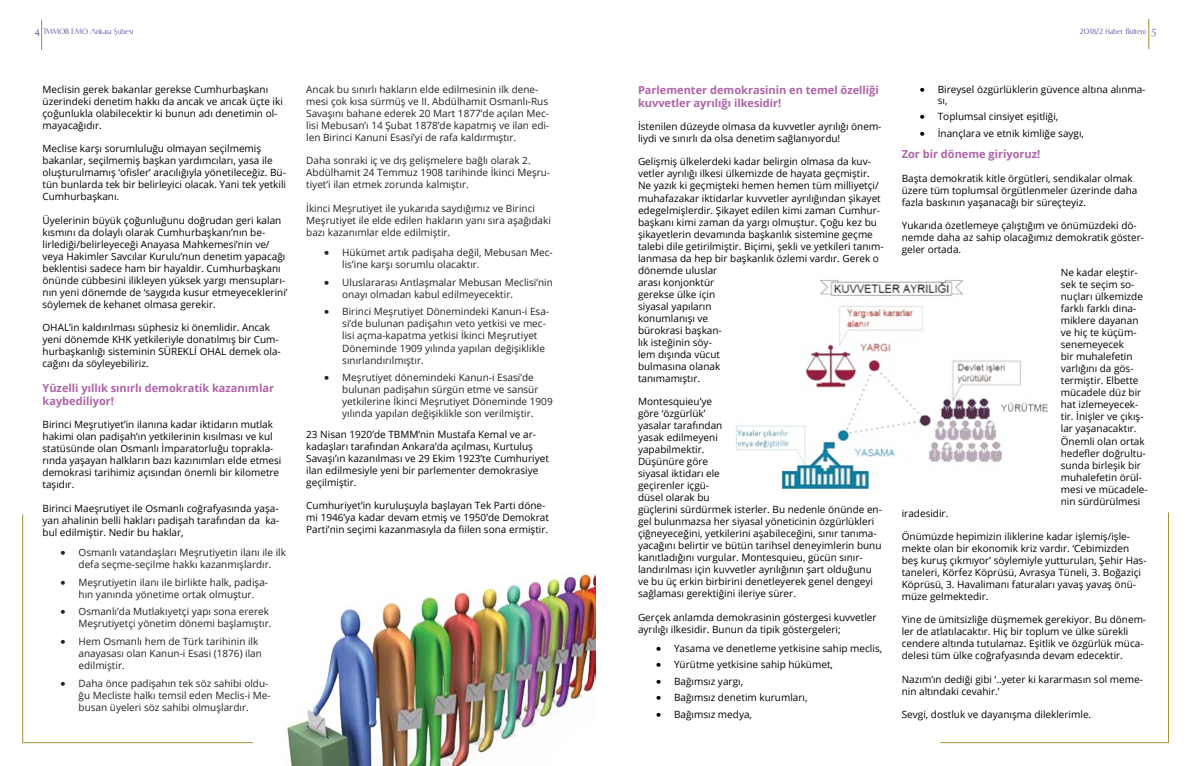
<style>
.page{position:relative;width:1191px;height:766px;background:#fff}
.page>*{position:absolute;margin:0;border:0;box-sizing:border-box;transform-origin:0 0}
.t1{font:700 11px/13.2px "Open Sans";color:#af63a8}
.t2{font:10px/12px "Open Sans";color:#000}
.t3{font:10px/12px "Open Sans";color:#222}
.t4{font:9px "CAT Linz";color:#64489d}
.s1{font-size:12px}
</style>
<div class="page">
<hr style="left:22px;top:514px;width:1px;height:229px;background:#9e9133">
<hr style="left:23px;top:742px;width:230px;height:1px;background:#9e9133">
<hr style="left:940px;top:742px;width:229px;height:1px;background:#9e9133">
<hr style="left:1168px;top:512px;width:1px;height:230px;background:#9e9133">
<hr style="left:41px;top:20px;width:1px;height:30px;background:#9e9133">
<hr style="left:1148px;top:19px;width:1px;height:30px;background:#9e9133">
<img style="left:735px;top:280px;width:313px;height:209px">
<img style="left:287px;top:574px;width:308px;height:190px">
<p class="t4" style="left:34px;top:27px;width:100px"><span class="s1">4</span> TMMOB EMO Ankara Şubesi</p>
<p class="t4" style="left:1080px;top:27px;width:78px">2018/2 Haber Bülteni <span class="s1">5</span></p>
<p class="t2" style="left:43px;top:83px;width:242px">Meclisin gerek bakanlar gerekse Cumhurbaşkanı üzerindeki denetim hakkı da ancak ve ancak üçte iki çoğunlukla olabilecektir ki bunun adı denetimin ol&shy;mayacağıdır.</p>
<p class="t2" style="left:43px;top:142px;width:245px">Meclise karşı sorumluluğu olmayan seçilmemiş bakanlar, seçilmemiş başkan yardımcıları, yasa ile oluşturulmamış ‘ofisler’ aracılığıyla yönetileceğiz. Bü&shy;tün bunlarda tek bir belirleyici olacak. Yani tek yetkili Cumhurbaşkanı.</p>
<p class="t2" style="left:43px;top:213px;width:247px">Üyelerinin büyük çoğunluğunu doğrudan geri kalan kısmını da dolaylı olarak Cumhurbaşkanı’nın be&shy;lirlediği/belirleyeceği Anayasa Mahkemesi’nin ve/ veya Hakimler Savcılar Kurulu’nun denetim yapacağı beklentisi sadece ham bir hayaldir. Cumhurbaşkanı önünde cübbesini ilikleyen yüksek yargı mensupları&shy;nın yeni dönemde de ‘saygıda kusur etmeyeceklerini’ söylemek de kehanet olmasa gerekir.</p>
<p class="t2" style="left:43px;top:321px;width:240px">OHAL’in kaldırılması süphesiz ki önemlidir. Ancak yeni dönemde KHK yetkileriyle donatılmış bir Cum&shy;hurbaşkanlığı sisteminin SÜREKLİ OHAL demek ola&shy;cağını da söyleyebiliriz.</p>
<p class="t1" style="left:43px;top:380px;width:233px">Yüzelli yıllık sınırlı demokratik kazanımlar kaybediliyor!</p>
<p class="t2" style="left:43px;top:418px;width:240px">Birinci Meşrutiyet’in ilanına kadar iktidarın mutlak hakimi olan padişah’ın yetkilerinin kısılması ve kul statüsünde olan Osmanlı İmparatorluğu toprakla&shy;rında yaşayan halkların bazı kazınımları elde etmesi demokrasi tarihimiz açısından önemli bir kilometre taşıdır.</p>
<p class="t2" style="left:43px;top:501px;width:238px;text-align:justify">Birinci Maeşrutiyet ile Osmanlı coğrafyasında yaşa&shy;yan ahalinin belli hakları padişah tarafından da ka&shy;bul edilmiştir. Nedir bu haklar,</p>
<p class="t3" style="left:61px;top:546px;width:227px;text-align:center">• Osmanlı vatandaşları Meşrutiyetin ilanı ile ilk defa seçme-seçilme hakkı kazanmışlardır.</p>
<p class="t3" style="left:61px;top:575px;width:209px;text-align:center">• Meşrutiyetin ilanı ile birlikte halk, padişa&shy;hın yanında yönetime ortak olmuştur.</p>
<p class="t3" style="left:61px;top:605px;width:212px;text-align:right">• Osmanlı’da Mutlakıyetçi yapı sona ererek<br>Meşrutiyetçi yönetim dönemi başlamıştır.</p>
<p class="t3" style="left:79px;top:635px;width:185px;text-indent:-18px">• Hem Osmanlı hem de Türk tarihinin ilk anayasası olan Kanun-i Esasi (1876) ilan edilmiştir.</p>
<p class="t3" style="left:79px;top:676px;width:194px;text-indent:-18px">• Daha önce padişahın tek söz sahibi oldu&shy;ğu Mecliste halkı temsil eden Meclis-i Me&shy;busan üyeleri söz sahibi olmuşlardır.</p>
<p class="t3" style="left:306px;top:83px;width:244px">Ancak bu sınırlı hakların elde edilmesinin ilk dene&shy;mesi çok kısa sürmüş ve II. Abdülhamit Osmanlı-Rus Savaşını bahane ederek 20 Mart 1877’de açılan Mec&shy;lisi Mebusan’ı 14 Şubat 1878’de kapatmış ve ilan edi&shy;len Birinci Kanuni Esasi’yi de rafa kaldırmıştır.</p>
<p class="t3" style="left:306px;top:154px;width:245px">Daha sonraki iç ve dış gelişmelere bağlı olarak 2.<br>Abdülhamit 24 Temmuz 1908 tarihinde İkinci Meşru&shy;tiyet’i ilan etmek zorunda kalmıştır.</p>
<p class="t3" style="left:306px;top:201px;width:246px">İkinci Meşrutiyet ile yukarıda saydığımız ve Birinci<br>Meşrutiyet ile elde edilen hakların yanı sıra aşağıdaki bazı kazanımlar elde edilmiştir.</p>
<p class="t3" style="left:342px;top:246px;width:212px;text-indent:-18px">• Hükümet artık padişaha değil, Mebusan Mec&shy;lis’ine karşı sorumlu olacaktır.</p>
<p class="t3" style="left:342px;top:276px;width:212px;text-indent:-18px">• Uluslararası Antlaşmalar Mebusan Meclisi’nin onayı olmadan kabul edilmeyecektir.</p>
<p class="t3" style="left:342px;top:305px;width:208px;text-indent:-18px">• Birinci Meşrutiyet Dönemindeki Kanun-i Esa&shy;si’de bulunan padişahın veto yetkisi ve mec&shy;lisi açma-kapatma yetkisi İkinci Meşrutiyet Döneminde 1909 yılında yapılan değişiklikle sınırlandırılmıştır.</p>
<p class="t3" style="left:342px;top:371px;width:212px;text-indent:-18px">• Meşrutiyet dönemindeki Kanun-i Esasi’de bulunan padişahın sürgün etme ve sansür yetkilerine İkinci Meşrutiyet Döneminde 1909 yılında yapılan değişiklikle son verilmiştir.</p>
<p class="t2" style="left:306px;top:427px;width:244px">23 Nisan 1920’de TBMM’nin Mustafa Kemal ve ar&shy;kadaşları tarafından Ankara’da açılması, Kurtuluş Savaşı’ın kazanılması ve 29 Ekim 1923’te Cumhuriyet ilan edilmesiyle yeni bir parlementer demokrasiye geçilmiştir.</p>
<p class="t2" style="left:306px;top:499px;width:244px">Cumhuriyet’in kuruluşuyla başlayan Tek Parti döne&shy;mi 1946’ya kadar devam etmiş ve 1950’de Demokrat<br>Parti’nin seçimi kazanmasıyla da fiilen sona ermiştir.</p>
<p class="t1" style="left:638px;top:83px;width:242px">Parlementer demokrasinin en temel özelliği kuvvetler ayrılığı ilkesidir!</p>
<p class="t2" style="left:638px;top:120px;width:245px">İstenilen düzeyde olmasa da kuvvetler ayrılığı önem&shy;liydi ve sınırlı da olsa denetim sağlanıyordu!</p>
<p class="t2" style="left:638px;top:155px;width:247px">Gelişmiş ülkelerdeki kadar belirgin olmasa da kuv&shy;vetler ayrılığı ilkesi ülkemizde de hayata geçmiştir.<br>Ne yazık ki geçmişteki hemen hemen tüm milliyetçi/ muhafazakar iktidarlar kuvvetler ayrılığından şikayet edegelmişlerdir. Şikayet edilen kimi zaman Cumhur&shy;başkanı kimi zaman da yargı olmuştur. Çoğu kez bu şikayetlerin devamında başkanlık sistemine geçme talebi dile getirilmiştir. Biçimi, şekli ve yetkileri tanım&shy;lanmasa da hep bir başkanlık özlemi vardır. Gerek o dönemde uluslar<br>arası konjonktür<br>gerekse ülke için<br>siyasal yapıların<br>konumlanışı ve<br>bürokrasi başkan-<br>lık isteğinin söy-<br>lem dışında vücut<br>bulmasına olanak<br>tanımamıştır.</p>
<p class="t2" style="left:638px;top:395px;width:245px">Montesquieu’ye<br>göre ‘özgürlük’<br>yasalar tarafından<br>yasak edilmeyeni<br>yapabilmektir.<br>Düşünüre göre<br>siyasal iktidarı ele<br>geçirenler içgü-<br>düsel olarak bu<br>güçlerini sürdürmek isterler. Bu nedenle önünde en&shy;gel bulunmazsa her siyasal yöneticinin özgürlükleri çiğneyeceğini, yetkilerini aşabileceğini, sınır tanıma&shy;yacağını belirtir ve bütün tarihsel deneyimlerin bunu kanıtladığını vurgular. Montesquieu, gücün sınır&shy;landırılması için kuvvetler ayrılığının şart olduğunu ve bu üç erkin birbirini denetleyerek genel dengeyi sağlaması gerektiğini ileriye sürer.</p>
<p class="t2" style="left:638px;top:610px;width:240px">Gerçek anlamda demokrasinin göstergesi kuvvetler ayrılığı ilkesidir. Bunun da tipik göstergeleri;</p>
<p class="t2" style="left:656px;top:641px;width:228px">• Yasama ve denetleme yetkisine sahip meclis,</p>
<p class="t2" style="left:656px;top:658px;width:178px">• Yürütme yetkisine sahip hükümet,</p>
<p class="t2" style="left:656px;top:674px;width:89px">• Bağımsız yargı,</p>
<p class="t2" style="left:656px;top:691px;width:153px">• Bağımsız denetim kurumları,</p>
<p class="t2" style="left:656px;top:707px;width:98px">• Bağımsız medya,</p>
<p class="t2" style="left:937px;top:83px;width:209px;line-height:10.8px;text-indent:-18px">• Bireysel özgürlüklerin güvence altına alınma&shy;sı,</p>
<p class="t2" style="left:919px;top:110px;width:140px">• Toplumsal cinsiyet eşitliği,</p>
<p class="t2" style="left:919px;top:127px;width:166px">• İnançlara ve etnik kimliğe saygı,</p>
<p class="t1" style="left:901px;top:147px;width:140px">Zor bir döneme giriyoruz!</p>
<p class="t2" style="left:901px;top:172px;width:237px">Başta demokratik kitle örgütleri, sendikalar olmak üzere tüm toplumsal örgütlenmeler üzerinde daha fazla baskının yaşanacağı bir süreçteyiz.</p>
<p class="t2" style="left:901px;top:219px;width:244px">Yukarıda özetlemeye çalıştığım ve önümüzdeki dö&shy;nemde daha az sahip olacağımız demokratik göster&shy;geler ortada.</p>
<p class="t2" style="left:1060px;top:266px;width:88px">Ne kadar eleştir&shy;sek te seçim so&shy;nuçları ülkemizde farklı farklı dina&shy;miklere dayanan ve hiç te küçüm&shy;senemeyecek<br>bir muhalefetin varlığını da gös&shy;termiştir. Elbette mücadele düz bir hat izlemeyecek&shy;tir. İnişler ve çıkış&shy;lar yaşanacaktır.<br>Önemli olan ortak hedefler doğrultu&shy;sunda birleşik bir muhalefetin örül&shy;mesi ve mücadele&shy;nin sürdürülmesi</p>
<p class="t2" style="left:901px;top:506px;width:48px">iradesidir.</p>
<p class="t2" style="left:901px;top:530px;width:246px">Önümüzde hepimizin iliklerine kadar işlemiş/işle&shy;mekte olan bir ekonomik kriz vardır. ‘Cebimizden beş kuruş çıkmıyor’ söylemiyle yutturulan, Şehir Has&shy;taneleri, Körfez Köprüsü, Avrasya Tüneli, 3. Boğaziçi Köprüsü, 3. Havalimanı faturaları yavaş yavaş önü&shy;müze gelmektedir.</p>
<p class="t2" style="left:901px;top:613px;width:246px">Yine de ümitsizliğe düşmemek gerekiyor. Bu dönem&shy;ler de atlatılacaktır. Hiç bir toplum ve ülke sürekli cendere altında tutulamaz. Eşitlik ve özgürlük müca&shy;delesi tüm ülke coğrafyasında devam edecektir.</p>
<p class="t2" style="left:901px;top:672px;width:243px">Nazım’ın dediği gibi ‘..yeter ki kararmasın sol meme&shy;nin altındaki cevahir.’</p>
<p class="t2" style="left:901px;top:708px;width:191px">Sevgi, dostluk ve dayanışma dileklerimle.</p>
</div>
